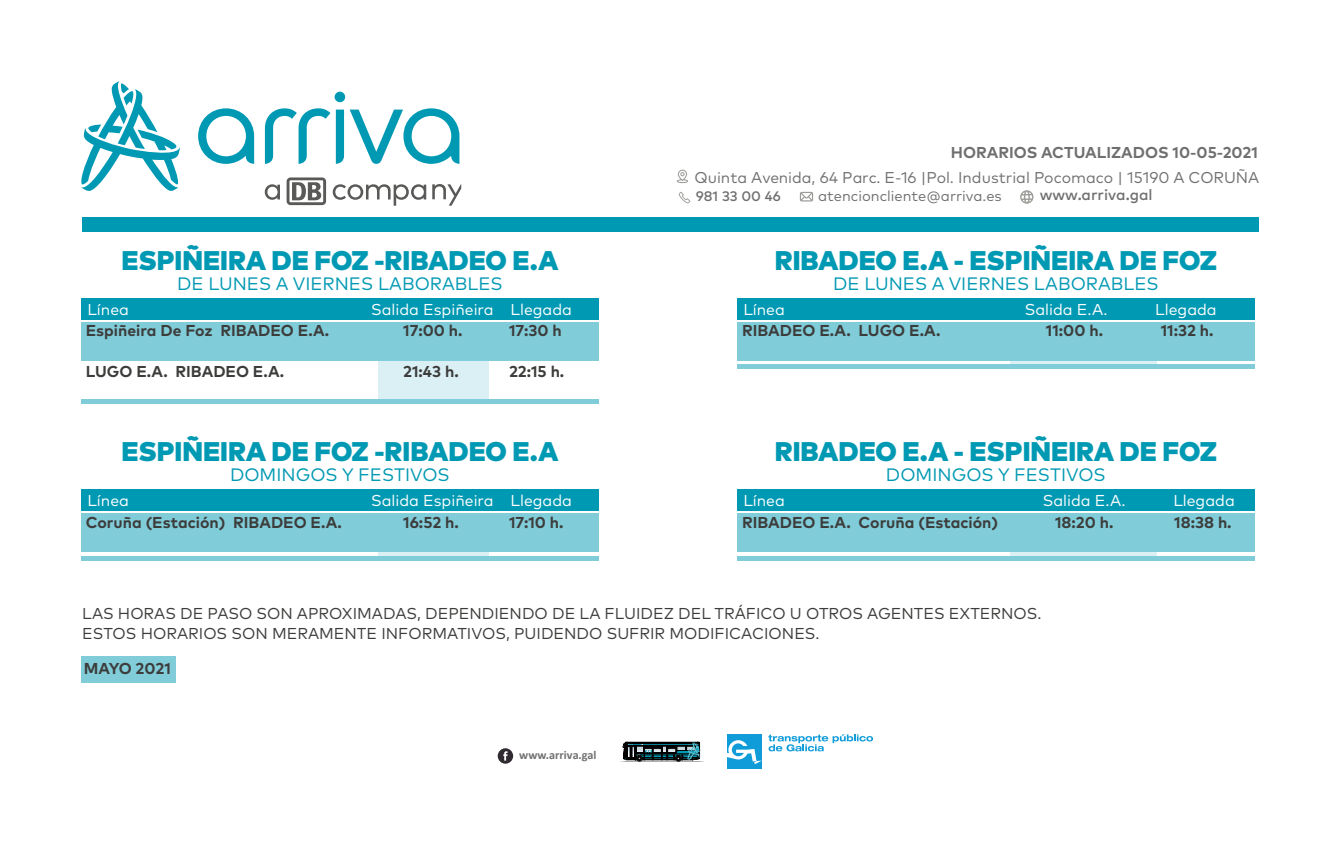
<style>
.page{position:relative;width:1340px;height:842px;background:#fff}
.page>*{position:absolute;margin:0;border:0;box-sizing:border-box;transform-origin:0 0}
.t1{font:900 27px "Mark Pro";color:#0099b3}
.t2{font:18px "Mark Pro";color:#0099b3}
.t3{font:700 15.75px "Mark Pro";color:#3c3c3b}
.t4{font:15.75px/20.2px "Mark Pro";color:#3c3c3b}
.t5{font:15.75px "Mark Pro";color:#fff}
.t6{font:15.75px "Mark Pro";color:#707070}
.t7{font:700 15.75px "Mark Pro";color:#706f6f}
.t8{font:500 15.08px "Mark Pro";color:#707070}
.t9{font:14.62px "Mark Pro";color:#707070}
.t10{font:500 13.72px "Mark Pro";color:#707070}
.t11{font:700 12.15px "Calibri";color:#707070}
</style>
<div class="page">
<div style="left:378px;top:323px;width:110px;height:81px;background:#daf0f4"></div>
<div style="left:378px;top:515px;width:110px;height:46px;background:#daf0f4"></div>
<div style="left:1010px;top:323px;width:146px;height:41px;background:linear-gradient(to right,#daf0f4,#daf0f4)"></div>
<div style="left:1010px;top:515px;width:146px;height:44px;background:#daf0f4"></div>
<div style="left:81px;top:322px;width:517px;height:38px;background:#80ccd9"></div>
<div style="left:81px;top:513px;width:517px;height:39px;background:#80ccd9"></div>
<div style="left:737px;top:322px;width:517px;height:38px;background:#80ccd9"></div>
<div style="left:737px;top:513px;width:517px;height:39px;background:#80ccd9"></div>
<div style="left:81px;top:298px;width:517px;height:22px;background:#0099b3"></div>
<div style="left:81px;top:490px;width:517px;height:21px;background:#0099b3"></div>
<div style="left:737px;top:298px;width:517px;height:22px;background:#0099b3"></div>
<div style="left:737px;top:490px;width:517px;height:21px;background:#0099b3"></div>
<hr style="left:737px;top:364px;width:517px;height:4px;background:#80ccd9">
<div style="left:737px;top:556px;width:517px;height:5px;background:#80ccd9"></div>
<div style="left:81px;top:399px;width:517px;height:5px;background:#80ccd9"></div>
<div style="left:81px;top:556px;width:517px;height:5px;background:#80ccd9"></div>
<svg style="left:265px;top:184px;width:15px;height:16px"></svg>
<svg style="left:333px;top:184px;width:93px;height:22px"></svg>
<svg style="left:432px;top:184px;width:29px;height:22px"></svg>
<svg style="left:286px;top:177px;width:40px;height:28px"></svg>
<svg style="left:265px;top:108px;width:65px;height:56px"></svg>
<svg style="left:350px;top:108px;width:109px;height:56px"></svg>
<svg style="left:198px;top:108px;width:56px;height:56px"></svg>
<svg style="left:336px;top:110px;width:8px;height:54px"></svg>
<div style="left:334px;top:92px;width:11px;height:10px;background:#0099b3;border-radius:50%"></div>
<svg style="left:81px;top:81px;width:99px;height:110px"></svg>
<div style="left:82px;top:217px;width:1176px;height:15px;background:#0099b3"></div>
<svg style="left:676px;top:170px;width:12px;height:13px"></svg>
<svg style="left:678px;top:192px;width:12px;height:11px"></svg>
<svg style="left:799px;top:192px;width:14px;height:9px"></svg>
<svg style="left:1020px;top:190px;width:13px;height:14px"></svg>
<div style="left:727px;top:735px;width:34px;height:34px;background:#0f9cd8"></div>
<svg style="left:727px;top:740px;width:34px;height:24px"></svg>
<svg style="left:768px;top:734px;width:105px;height:17px"></svg>
<svg style="left:620px;top:761px;width:83px;height:1px"></svg>
<svg style="left:623px;top:742px;width:77px;height:19px"></svg>
<svg style="left:497px;top:748px;width:16px;height:16px"></svg>
<svg style="left:503px;top:751px;width:4px;height:10px"></svg>
<div style="left:81px;top:656px;width:94px;height:26px;background:#80ccd9"></div>
<p class="t7" style="left:950px;top:140px;width:308px">HORARIOS ACTUALIZADOS 10-05-2021</p>
<p class="t6" style="left:694px;top:166px;width:566px">Quinta Avenida, 64 Parc. E-16 |Pol. Industrial Pocomaco | 15190 A CORUÑA</p>
<p class="t10" style="left:695px;top:186px;width:87px">981 33 00 46</p>
<p class="t9" style="left:818px;top:185px;width:185px">atencioncliente@arriva.es</p>
<p class="t8" style="left:1039px;top:183px;width:114px">www.arriva.gal</p>
<h1 class="t1" style="left:121px;top:239px;width:438px">ESPIÑEIRA DE FOZ -RIBADEO E.A</h1>
<h1 class="t1" style="left:774px;top:239px;width:444px">RIBADEO E.A - ESPIÑEIRA DE FOZ</h1>
<p class="t2" style="left:177px;top:270px;width:327px">DE LUNES A VIERNES LABORABLES</p>
<p class="t2" style="left:833px;top:270px;width:327px">DE LUNES A VIERNES LABORABLES</p>
<p class="t5" style="left:87px;top:298px;width:43px">Línea</p>
<p class="t5" style="left:371px;top:298px;width:202px">Salida Espiñeira Llegada</p>
<p class="t5" style="left:743px;top:298px;width:43px">Línea</p>
<p class="t5" style="left:1024px;top:298px;width:84px">Salida E.A.</p>
<p class="t5" style="left:1155px;top:298px;width:63px">Llegada</p>
<p class="t3" style="left:86px;top:319px;width:245px">Espiñeira De Foz RIBADEO E.A.</p>
<p class="t3" style="left:403px;top:319px;width:61px">17:00 h.</p>
<p class="t3" style="left:509px;top:319px;width:54px">17:30 h</p>
<p class="t3" style="left:86px;top:359px;width:200px">LUGO E.A. RIBADEO E.A.</p>
<p class="t3" style="left:403px;top:359px;width:57px">21:43 h.</p>
<p class="t3" style="left:509px;top:359px;width:57px">22:15 h.</p>
<p class="t3" style="left:742px;top:318px;width:200px">RIBADEO E.A. LUGO E.A.</p>
<p class="t3" style="left:1045px;top:318px;width:59px">11:00 h.</p>
<p class="t3" style="left:1160px;top:318px;width:54px">11:32 h.</p>
<h1 class="t1" style="left:121px;top:431px;width:438px">ESPIÑEIRA DE FOZ -RIBADEO E.A</h1>
<h1 class="t1" style="left:774px;top:431px;width:444px">RIBADEO E.A - ESPIÑEIRA DE FOZ</h1>
<p class="t2" style="left:230px;top:461px;width:221px">DOMINGOS Y FESTIVOS</p>
<p class="t2" style="left:886px;top:461px;width:221px">DOMINGOS Y FESTIVOS</p>
<p class="t5" style="left:87px;top:489px;width:43px">Línea</p>
<p class="t5" style="left:371px;top:489px;width:202px">Salida Espiñeira Llegada</p>
<p class="t5" style="left:743px;top:489px;width:43px">Línea</p>
<p class="t5" style="left:1042px;top:489px;width:84px">Salida E.A.</p>
<p class="t5" style="left:1173px;top:489px;width:63px">Llegada</p>
<p class="t3" style="left:86px;top:510px;width:258px">Coruña (Estación) RIBADEO E.A.</p>
<p class="t3" style="left:403px;top:510px;width:57px">16:52 h.</p>
<p class="t3" style="left:509px;top:510px;width:56px">17:10 h.</p>
<p class="t3" style="left:742px;top:510px;width:257px">RIBADEO E.A. Coruña (Estación)</p>
<p class="t3" style="left:1055px;top:510px;width:60px">18:20 h.</p>
<p class="t3" style="left:1174px;top:510px;width:59px">18:38 h.</p>
<p class="t4" style="left:82px;top:602px;width:960px">LAS HORAS DE PASO SON APROXIMADAS, DEPENDIENDO DE LA FLUIDEZ DEL TRÁFICO U OTROS AGENTES EXTERNOS.<br>ESTOS HORARIOS SON MERAMENTE INFORMATIVOS, PUIDENDO SUFRIR MODIFICACIONES.</p>
<p class="t3" style="left:84px;top:657px;width:89px">MAYO 2021</p>
<p class="t11" style="left:519px;top:746px;width:79px">www.arriva.gal</p>
</div>
